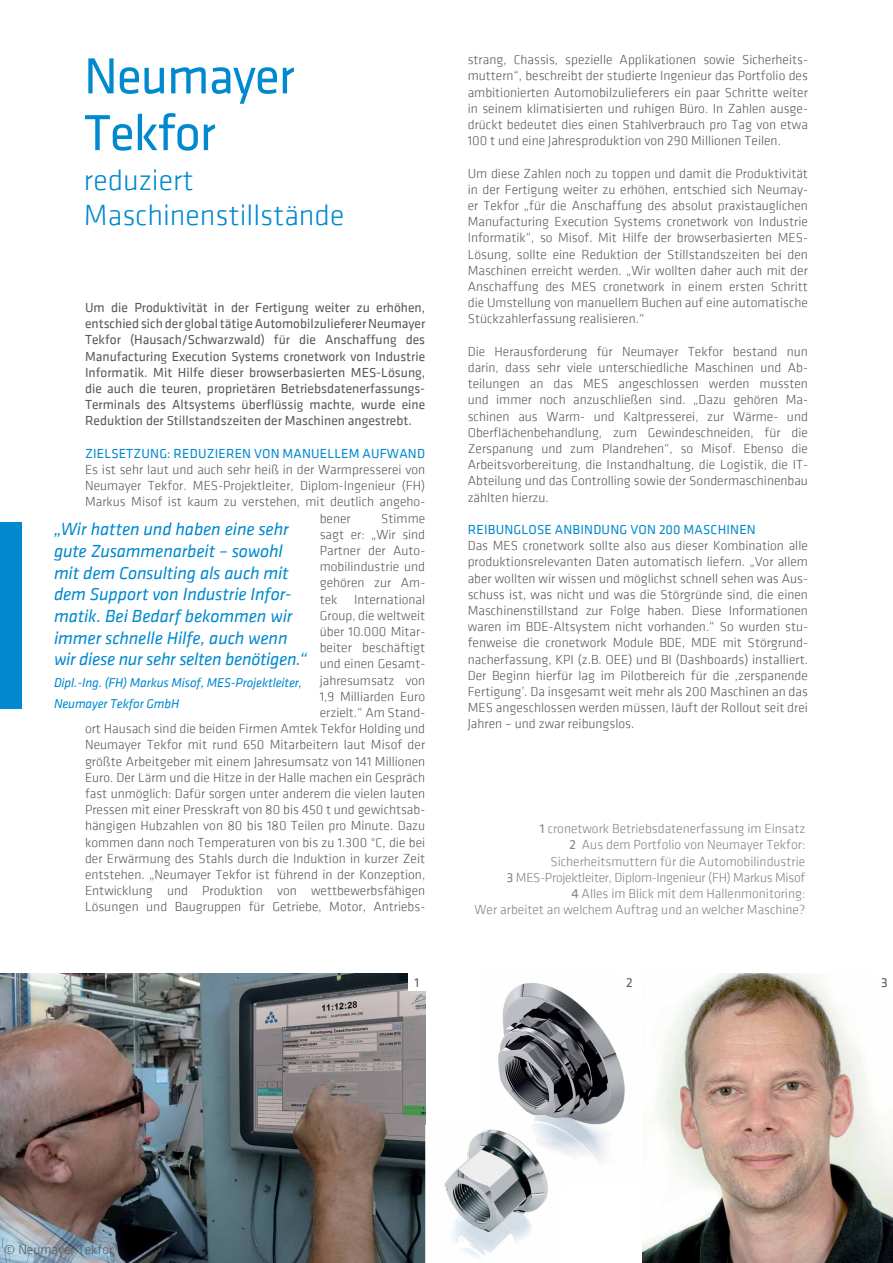
<style>
.page{position:relative;width:893px;height:1263px;background:#fff}
.page>*{position:absolute;margin:0;border:0;box-sizing:border-box;transform-origin:0 0}
.t1{font:52.5px/56.7px "Klavika";letter-spacing:-.02em;color:#0089cf}
.t2{font:300 30px/34.2px "Klavika";color:#0089cf}
.t3{font:italic 18px/21.6px "Klavika";letter-spacing:-.01em;color:#0089cf}
.t4{font:300 13.5px/16.2px "Klavika";color:#58595b;text-align:justify}
.t5{font:13.5px/16.2px "Klavika";color:#58595b;text-align:justify}
.t6{font:300 13.5px/16.2px "Klavika";color:#808285;text-align:right}
.t7{font:13.5px "Klavika";letter-spacing:.015em;color:#0089cf}
.t8{font:italic 13.2px/21.6px "Klavika";letter-spacing:-.01em;color:#0089cf}
.s1{font-weight:400}
</style>
<div class="page">
<div style="left:0;top:522px;width:21px;height:186px;background:#0089cf"></div>
<img style="left:498px;top:983px;width:127px;height:177px">
<img style="left:0;top:974px;width:425px;height:289px">
<img style="left:642px;top:974px;width:251px;height:289px">
<div style="left:621px;top:974px;width:17px;height:17px;background:#fff"></div>
<div style="left:876px;top:974px;width:17px;height:17px;background:#fff"></div>
<div style="left:408px;top:974px;width:17px;height:17px;background:#fff"></div>
<img style="left:425px;top:1125px;width:136px;height:138px">
<h1 class="t1" style="left:84px;top:46px;width:212px">Neumayer<br>Tekfor</h1>
<h2 class="t2" style="left:84px;top:163px;width:262px">reduziert<br>Maschinenstillstände</h2>
<p class="t5" style="left:85px;top:299px;width:342px">Um die Produktivität in der Fertigung weiter zu erhöhen, entschied sich der global tätige Automobilzulieferer Neumayer Tekfor (Hausach/Schwarzwald) für die Anschaffung des Manufacturing Execution Systems cronetwork von Industrie Informatik. Mit Hilfe dieser browserbasierten MES-Lösung, die auch die teuren, proprietären Betriebsdatenerfassungs-Terminals des Altsystems überflüssig machte, wurde eine Reduktion der Stillstandszeiten der Maschinen angestrebt.</p>
<p class="t7" style="left:85px;top:444px;width:17px">Zielsetzung</p>
<p class="t7" style="left:167px;top:444px;width:24px">: Reduzieren</p>
<p class="t7" style="left:254px;top:444px;width:10px">von</p>
<p class="t7" style="left:283px;top:444px;width:20px">Manuelle</p>
<p class="t7" style="left:349px;top:444px;width:78px">M AUFWAND</p>
<p class="t4" style="left:85px;top:461px;width:342px">Es ist sehr laut und auch sehr heiß in der Warmpresserei von</p>
<p class="t4" style="left:85px;top:477px;width:342px">Neumayer Tekfor. MES-Projektleiter, Diplom-Ingenieur (FH)</p>
<p class="t4" style="left:85px;top:494px;width:342px">Markus Misof ist kaum zu verstehen, mit deutlich angeho-</p>
<p class="t4" style="left:320px;top:510px;width:33px">bener</p>
<p class="t4" style="left:85px;top:510px;width:342px;text-align:right">Stimme<br>sagt er: „Wir sind<br>Partner der Auto-<br>mobilindustrie und<br>gehören zur Am-<br>tek International<br>Group, die weltweit<br>über 10.000 Mitar-<br>beiter beschäftigt<br>und einen Gesamt-<br>jahresumsatz von<br>1,9 Milliarden Euro<br>erzielt.“ Am Stand-<br>ort Hausach sind die beiden Firmen Amtek Tekfor Holding und Neumayer Tekfor mit rund 650 Mitarbeitern laut Misof der größte Arbeitgeber mit einem Jahresumsatz von 141 Millionen Euro. Der Lärm und die Hitze in der Halle machen ein Gespräch fast unmöglich: Dafür sorgen unter anderem die vielen lauten Pressen mit einer Presskraft von 80 bis 450 t und gewichtsab&shy;hängigen Hubzahlen von 80 bis 180 Teilen pro Minute. Dazu kommen dann noch Temperaturen von bis zu 1.300 °C, die bei der Erwärmung des Stahls durch die Induktion in kurzer Zeit entstehen. „Neumayer Tekfor ist führend in der Konzeption, Entwicklung und Produktion von wettbewerbsfähigen Lösungen und Baugruppen für Getriebe, Motor, Antriebs-</p>
<h3 class="t3" style="left:54px;top:518px;width:254px">„Wir hatten und haben eine sehr gute Zusammenarbeit – sowohl mit dem Consulting als auch mit dem Support von Industrie Infor&shy;matik. Bei Bedarf bekommen wir immer schnelle Hilfe, auch wenn wir diese nur sehr selten benötigen.“</h3>
<p class="t8" style="left:54px;top:671px;width:250px">Dipl.-Ing. (FH) Markus Misof, MES-Projektleiter,<br>Neumayer Tekfor GmbH</p>
<p class="t4" style="left:468px;top:51px;width:342px">strang, Chassis, spezielle Applikationen sowie Sicherheits&shy;muttern“, beschreibt der studierte Ingenieur das Portfolio des ambitionierten Automobilzulieferers ein paar Schritte weiter in seinem klimatisierten und ruhigen Büro. In Zahlen ausge&shy;drückt bedeutet dies einen Stahlverbrauch pro Tag von etwa 100 t und eine Jahresproduktion von 290 Millionen Teilen.</p>
<p class="t4" style="left:468px;top:165px;width:342px">Um diese Zahlen noch zu toppen und damit die Produktivität in der Fertigung weiter zu erhöhen, entschied sich Neumay&shy;er Tekfor „für die Anschaffung des absolut praxistauglichen Manufacturing Execution Systems cronetwork von Industrie Informatik“, so Misof. Mit Hilfe der browserbasierten MES-Lösung, sollte eine Reduktion der Stillstandszeiten bei den Maschinen erreicht werden. „Wir wollten daher auch mit der Anschaffung des MES cronetwork in einem ersten Schritt die Umstellung von manuellem Buchen auf eine automatische Stückzahlerfassung realisieren.“</p>
<p class="t4" style="left:468px;top:343px;width:342px">Die Herausforderung für Neumayer Tekfor bestand nun darin, dass sehr viele unterschiedliche Maschinen und Ab&shy;teilungen an das MES angeschlossen werden mussten und immer noch anzuschließen sind. „Dazu gehören Ma&shy;schinen aus Warm- und Kaltpresserei, zur Wärme- und Oberflächenbehandlung, zum Gewindeschneiden, für die Zerspanung und zum Plandrehen“, so Misof. Ebenso die Arbeitsvorbereitung, die Instandhaltung, die Logistik, die IT-Abteilung und das Controlling sowie der Sondermaschinenbau zählten hierzu.</p>
<p class="t7" style="left:468px;top:521px;width:289px">REIBUNGLOSE ANBINDUNG VON 200 MASCHINEN</p>
<p class="t4" style="left:468px;top:537px;width:342px">Das MES cronetwork sollte also aus dieser Kombination alle produktionsrelevanten Daten automatisch liefern. „Vor allem aber wollten wir wissen und möglichst schnell sehen was Aus&shy;schuss ist, was nicht und was die Störgründe sind, die einen Maschinenstillstand zur Folge haben. Diese Informationen waren im BDE-Altsystem nicht vorhanden.“ So wurden stu&shy;fenweise die cronetwork Module BDE, MDE mit Störgrund&shy;nacherfassung, KPI (z.B. OEE) und BI (Dashboards) installiert.<br>Der Beginn hierfür lag im Pilotbereich für die ‚zerspanende Fertigung’. Da insgesamt weit mehr als 200 Maschinen an das MES angeschlossen werden müssen, läuft der Rollout seit drei Jahren – und zwar reibungslos.</p>
<p class="t6" style="left:475px;top:820px;width:332px"><span class="s1">1</span> cronetwork Betriebsdatenerfassung im Einsatz<br><span class="s1">2</span> Aus dem Portfolio von Neumayer Tekfor:<br>Sicherheitsmuttern für die Automobilindustrie<br><span class="s1">3</span> MES-Projektleiter, Diplom-Ingenieur (FH) Markus Misof<br><span class="s1">4</span> Alles im Blick mit dem Hallenmonitoring:<br>Wer arbeitet an welchem Auftrag und an welcher Maschine?</p>
<p class="t4" style="left:4px;top:1242px;width:111px">© Neumayer Tekfor</p>
<p class="t5" style="left:414px;top:974px;width:6px">1</p>
<p class="t5" style="left:626px;top:974px;width:8px">2</p>
<p class="t5" style="left:881px;top:974px;width:8px">3</p>
</div>
